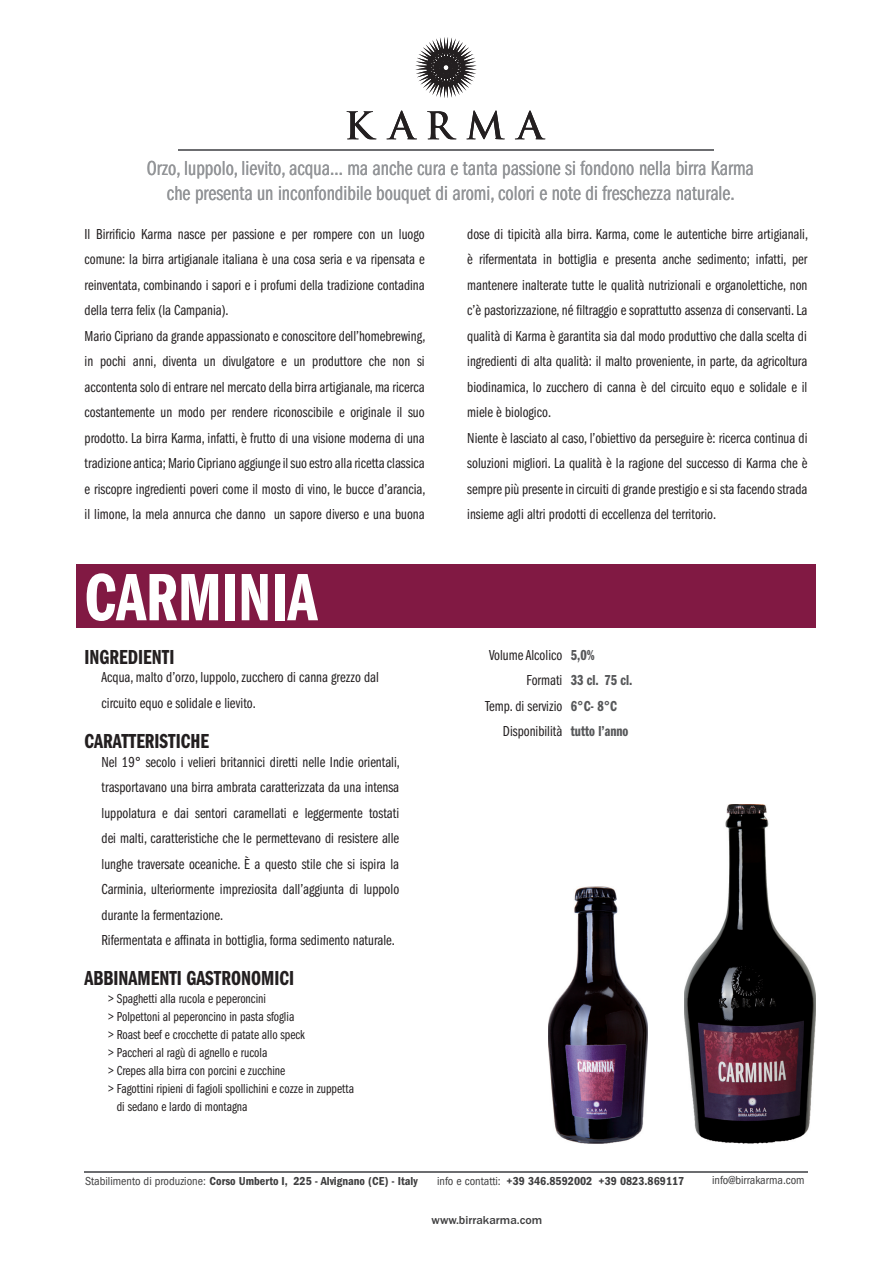
<style>
.page{position:relative;width:893px;height:1263px;background:#fff}
.page>*{position:absolute;margin:0;border:0;box-sizing:border-box;transform-origin:0 0}
.t1{font:69.3px "ITC Franklin Gothic Std Dm Cp";color:#fff}
.t2{font:21px/25.2px "ITC Franklin Gothic Std Bk Cp";color:#939598;text-align:center}
.t3{font:21px "ITC Franklin Gothic Std Dm Cp";color:#231f20}
.t4{font:15px/25.5px "ITC Franklin Gothic Std Bk Cp";color:#231f20}
.t5{font:15px/25.5px "ITC Franklin Gothic Std Dm Cp";color:#57585a}
.t6{font:13.5px "ITC Franklin Gothic Std Bk Cp";color:#231f20}
.t7{font:12px "ITC Franklin Gothic Std Dm Cd";color:#3e3e3f}
.t8{font:condensed 12px "ITC Franklin Gothic Std";color:#3e3e3f}
.t9{font:500 12px "ITC Franklin Gothic Std";color:#3e3e3f}
.s1{font-family:"ITC Franklin Gothic Std";font-stretch:condensed}
</style>
<div class="page">
<hr style="left:85px;top:1171px;width:723px;height:2px;background:#6c6d70">
<div style="left:76px;top:564px;width:740px;height:64px;background:#811943"></div>
<svg style="left:347px;top:111px;width:29px;height:28px"></svg>
<svg style="left:387px;top:111px;width:30px;height:28px"></svg>
<svg style="left:427px;top:111px;width:29px;height:28px"></svg>
<svg style="left:466px;top:111px;width:39px;height:28px"></svg>
<svg style="left:515px;top:111px;width:30px;height:28px"></svg>
<svg style="left:415px;top:37px;width:62px;height:61px"></svg>
<hr style="left:178px;top:149px;width:536px;height:2px;background:#6c6d70">
<img style="left:548px;top:887px;width:100px;height:256px">
<img style="left:684px;top:804px;width:132px;height:339px">
<h2 class="t2" style="left:147px;top:157px;width:608px">Orzo, luppolo, lievito, acqua… ma anche cura e tanta passione si fondono nella birra Karma che presenta un inconfondibile bouquet di aromi, colori e note di freschezza naturale.</h2>
<p class="t4" style="left:85px;top:222px;width:342px">Il Birrificio Karma nasce per passione e per rompere con un luogo comune: la birra artigianale italiana è una cosa seria e va ripensata e reinventata, combinando i sapori e i profumi della tradizione contadina della terra felix (la Campania).<br>Mario Cipriano da grande appassionato e conoscitore dell’homebrewing, in pochi anni, diventa un divulgatore e un produttore che non si accontenta solo di entrare nel mercato della birra artigianale, ma ricerca costantemente un modo per rendere riconoscibile e originale il suo prodotto. La birra Karma, infatti, è frutto di una visione moderna di una tradizione antica; Mario Cipriano aggiunge il suo estro alla ricetta classica e riscopre ingredienti poveri come il mosto di vino, le bucce d’arancia, il limone, la mela annurca che danno un sapore diverso e una buona</p>
<p class="t4" style="left:467px;top:222px;width:342px">dose di tipicità alla birra. Karma, come le autentiche birre artigianali, è rifermentata in bottiglia e presenta anche sedimento; infatti, per mantenere inalterate tutte le qualità nutrizionali e organolettiche, non c’è pastorizzazione, né filtraggio e soprattutto assenza di conservanti. La qualità di Karma è garantita sia dal modo produttivo che dalla scelta di ingredienti di alta qualità: il malto proveniente, in parte, da agricoltura biodinamica, lo zucchero di canna è del circuito equo e solidale e il miele è biologico.<br>Niente è lasciato al caso, l’obiettivo da perseguire è: ricerca continua di soluzioni migliori. La qualità è la ragione del successo di Karma che è sempre più presente in circuiti di grande prestigio e si sta facendo strada insieme agli altri prodotti di eccellenza del territorio.</p>
<h1 class="t1" style="left:85px;top:556px;width:234px">CARMINIA</h1>
<h2 class="t3" style="left:85px;top:644px;width:91px">INGREDIENTI</h2>
<p class="t4" style="left:102px;top:666px;width:279px">Acqua, malto d’orzo, luppolo, zucchero di canna grezzo dal circuito equo e solidale e lievito.</p>
<h2 class="t3" style="left:85px;top:728px;width:126px">CARATTERISTICHE</h2>
<p class="t4" style="left:102px;top:750px;width:300px">Nel 19° secolo i velieri britannici diretti nelle Indie orientali, trasportavano una birra ambrata caratterizzata da una intensa luppolatura e dai sentori caramellati e leggermente tostati dei malti, caratteristiche che le permettevano di resistere alle lunghe traversate oceaniche. È a questo stile che si ispira la Carminia, ulteriormente impreziosita dall’aggiunta di luppolo durante la fermentazione.<br>Rifermentata e affinata in bottiglia, forma sedimento naturale.</p>
<h2 class="t3" style="left:85px;top:965px;width:211px">ABBINAMENTI GASTRONOMICI</h2>
<p class="t6" style="left:108px;top:993px;width:159px">&gt; Spaghetti alla rucola e peperoncini</p>
<p class="t6" style="left:108px;top:1011px;width:188px">&gt; Polpettoni al peperoncino in pasta sfoglia</p>
<p class="t6" style="left:108px;top:1029px;width:198px">&gt; Roast beef e crocchette di patate allo speck</p>
<p class="t6" style="left:108px;top:1047px;width:161px">&gt; Paccheri al ragù di agnello e rucola</p>
<p class="t6" style="left:108px;top:1065px;width:178px">&gt; Crepes alla birra con porcini e zucchine</p>
<p class="t6" style="left:108px;top:1083px;width:247px">&gt; Fagottini ripieni di fagioli spollichini e cozze in zuppetta</p>
<p class="t6" style="left:117px;top:1101px;width:132px">di sedano e lardo di montagna</p>
<p class="t4" style="left:485px;top:643px;width:79px;text-align:right">Volume Alcolico<br>Formati<br>Temp. di servizio<br>Disponibilità</p>
<p class="t5" style="left:571px;top:642px;width:63px">5,0%<br>33 cl. 75 cl.<br>6°C- 8°C tutto l’anno</p>
<p class="t7" style="left:85px;top:1174px;width:334px"><span class="s1">Stabilimento di produzione:</span> Corso Umberto I, 225 - Alvignano (CE) - Italy</p>
<p class="t7" style="left:437px;top:1174px;width:249px"><span class="s1">info e contatti:</span> +39 346.8592002 +39 0823.869117</p>
<p class="t8" style="left:712px;top:1173px;width:94px">info@birrakarma.com</p>
<p class="t9" style="left:432px;top:1212px;width:112px">www.birrakarma.com</p>
</div>
